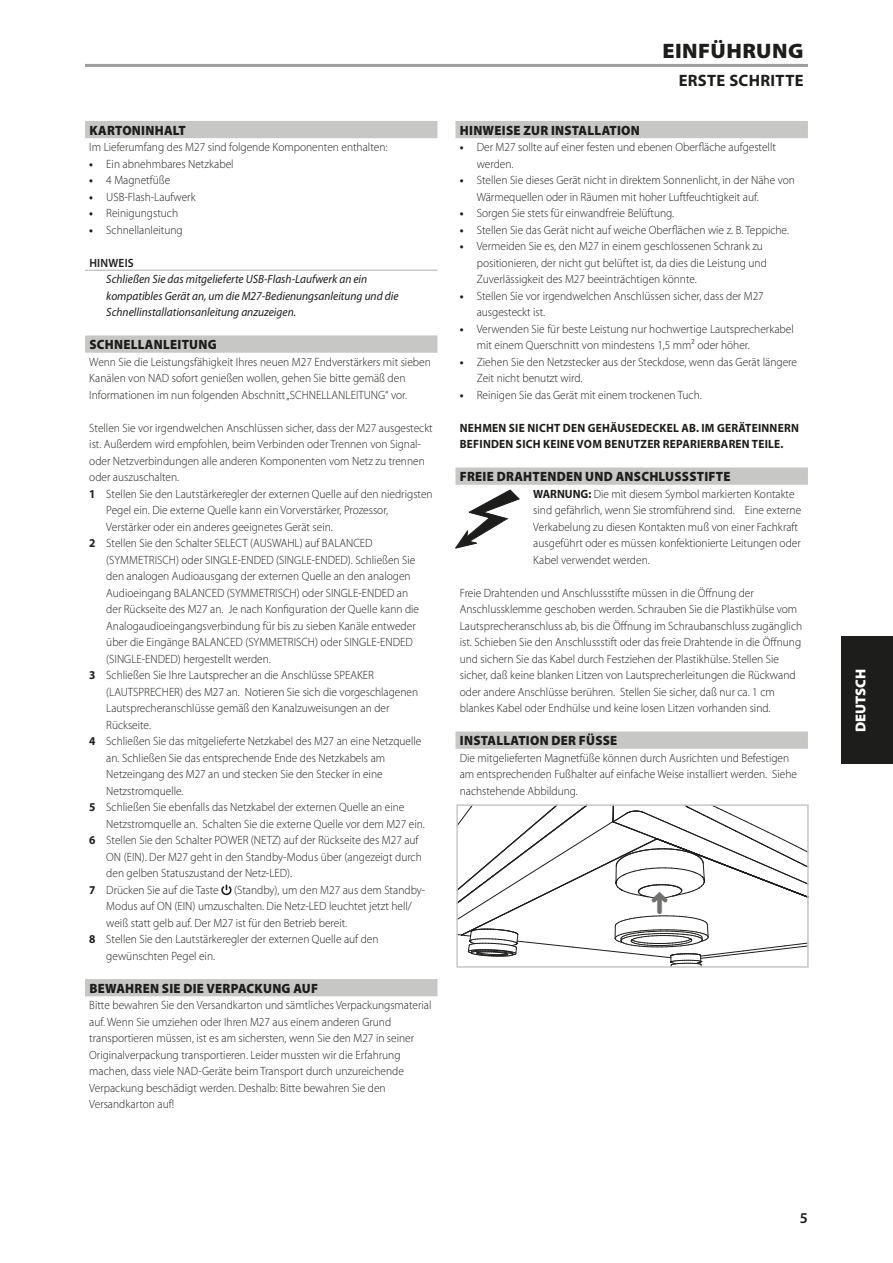
<style>
.page{position:relative;width:893px;height:1263px;background:#fff}
.page>*{position:absolute;margin:0;border:0;box-sizing:border-box;transform-origin:0 0}
.Body_copy_-_header{font:900 21px "Myriad Pro";letter-spacing:.02em;color:#1d1d1b;scale:1.05 1}
.Body_copy_-_header-2{font:700 16.5px "Myriad Pro";letter-spacing:.02em;color:#1d1d1b}
.t1{font:600 15px "Myriad Pro";color:#1d1d1b}
.t2{font:900 14.4px "Myriad Pro";color:#fff}
.Body_copy_-_sub-sect{font:900 13.5px "Myriad Pro";letter-spacing:.02em;color:#1d1d1b;scale:.95 1}
.Body_copy_-_indent_1{font:300 12px/16.5px "Myriad Pro";color:#1d1d1b;scale:.95 1}
.Body_copy_-_normal{font:300 12px/16.5px "Myriad Pro";color:#1d1d1b;scale:.95 1}
.Body_copy_-_note{font:italic 12px/16.5px "Myriad Pro";color:#1d1d1b;scale:.95 1}
.Body_copy_-_sub-sect-2{font:700 12px/16.5px "Myriad Pro";letter-spacing:.02em;color:#1d1d1b;scale:.95 1}
.Body_copy_-_note_hea{font:600 12px "Myriad Pro";letter-spacing:.02em;color:#1d1d1b;scale:.95 1}
.s1{font-weight:700}
</style>
<div class="page">
<hr style="left:85px;top:64px;width:723px;height:3px;background:#9d9d9d">
<div style="left:85px;top:121px;width:352px;height:17px;background:#c7c7c6"></div>
<hr style="left:85px;top:270px;width:352px;height:1px;background:#c7c7c6">
<div style="left:85px;top:335px;width:352px;height:18px;background:#c7c7c6"></div>
<div style="left:85px;top:979px;width:352px;height:17px;background:#c7c7c6"></div>
<svg style="left:221px;top:884px;width:11px;height:11px"></svg>
<div style="left:455px;top:121px;width:353px;height:17px;background:#c7c7c6"></div>
<div style="left:455px;top:467px;width:353px;height:18px;background:#c7c7c6"></div>
<div style="left:455px;top:731px;width:353px;height:18px;background:#c7c7c6"></div>
<svg style="left:455px;top:490px;width:64px;height:58px"></svg>
<div style="left:842px;top:637px;width:51px;height:127px;background:#1d1d1b"></div>
<svg style="left:457px;top:805px;width:351px;height:162px"></svg>
<p class="Body_copy_-_sub-sect" style="left:89px;top:121px;width:103px">KARTONINHALT</p>
<p class="Body_copy_-_normal" style="left:89px;top:139px;width:315px">Im Lieferumfang des M27 sind folgende Komponenten enthalten:</p>
<p class="Body_copy_-_indent_1" style="left:89px;top:155px;width:153px"><span class="s1">•</span> Ein abnehmbares Netzkabel</p>
<p class="Body_copy_-_indent_1" style="left:89px;top:172px;width:87px"><span class="s1">•</span> 4 Magnetfüße</p>
<p class="Body_copy_-_indent_1" style="left:89px;top:188px;width:113px"><span class="s1">•</span> USB-Flash-Laufwerk</p>
<p class="Body_copy_-_indent_1" style="left:89px;top:205px;width:95px"><span class="s1">•</span> Reinigungstuch</p>
<p class="Body_copy_-_indent_1" style="left:89px;top:221px;width:100px"><span class="s1">•</span> Schnellanleitung</p>
<p class="Body_copy_-_note_hea" style="left:89px;top:255px;width:48px">HINWEIS</p>
<p class="Body_copy_-_note" style="left:106px;top:271px;width:309px">Schließen Sie das mitgelieferte USB-Flash-Laufwerk an ein kompatibles Gerät an, um die M27-Bedienungsanleitung und die<br>Schnellinstallationsanleitung anzuzeigen.</p>
<p class="Body_copy_-_sub-sect" style="left:89px;top:335px;width:135px">SCHNELLANLEITUNG</p>
<p class="Body_copy_-_normal" style="left:89px;top:353px;width:361px">Wenn Sie die Leistungsfähigkeit Ihres neuen M27 Endverstärkers mit sieben<br>Kanälen von NAD sofort genießen wollen, gehen Sie bitte gemäß den<br>Informationen im nun folgenden Abschnitt „SCHNELLANLEITUNG“ vor.</p>
<p class="Body_copy_-_normal" style="left:89px;top:419px;width:363px">Stellen Sie vor irgendwelchen Anschlüssen sicher, dass der M27 ausgesteckt ist. Außerdem wird empfohlen, beim Verbinden oder Trennen von Signal&shy;oder Netzverbindungen alle anderen Komponenten vom Netz zu trennen oder auszuschalten.</p>
<p class="Body_copy_-_indent_1" style="left:106px;top:485px;width:345px;text-indent:-17px"><span class="s1">1</span> Stellen Sie den Lautstärkeregler der externen Quelle auf den niedrigsten<br>Pegel ein. Die externe Quelle kann ein Vorverstärker, Prozessor,<br>Verstärker oder ein anderes geeignetes Gerät sein.</p>
<p class="Body_copy_-_indent_1" style="left:106px;top:535px;width:331px;text-indent:-17px"><span class="s1">2</span> Stellen Sie den Schalter SELECT (AUSWAHL) auf BALANCED (SYMMETRISCH) oder SINGLE-ENDED (SINGLE-ENDED). Schließen Sie den analogen Audioausgang der externen Quelle an den analogen Audioeingang BALANCED (SYMMETRISCH) oder SINGLE-ENDED an der Rückseite des M27 an. Je nach Konfiguration der Quelle kann die Analogaudioeingangsverbindung für bis zu sieben Kanäle entweder über die Eingänge BALANCED (SYMMETRISCH) oder SINGLE-ENDED (SINGLE-ENDED) hergestellt werden.</p>
<p class="Body_copy_-_indent_1" style="left:106px;top:667px;width:330px;text-indent:-17px"><span class="s1">3</span> Schließen Sie Ihre Lautsprecher an die Anschlüsse SPEAKER (LAUTSPRECHER) des M27 an. Notieren Sie sich die vorgeschlagenen Lautsprecheranschlüsse gemäß den Kanalzuweisungen an der Rückseite.</p>
<p class="Body_copy_-_indent_1" style="left:106px;top:733px;width:333px;text-indent:-17px"><span class="s1">4</span> Schließen Sie das mitgelieferte Netzkabel des M27 an eine Netzquelle an. Schließen Sie das entsprechende Ende des Netzkabels am Netzeingang des M27 an und stecken Sie den Stecker in eine Netzstromquelle.</p>
<p class="Body_copy_-_indent_1" style="left:106px;top:799px;width:337px;text-indent:-17px"><span class="s1">5</span> Schließen Sie ebenfalls das Netzkabel der externen Quelle an eine<br>Netzstromquelle an. Schalten Sie die externe Quelle vor dem M27 ein.</p>
<p class="Body_copy_-_indent_1" style="left:106px;top:832px;width:334px;text-indent:-17px"><span class="s1">6</span> Stellen Sie den Schalter POWER (NETZ) auf der Rückseite des M27 auf<br>ON (EIN). Der M27 geht in den Standby-Modus über (angezeigt durch den gelben Statuszustand der Netz-LED).</p>
<p class="Body_copy_-_indent_1" style="left:89px;top:881px;width:138px"><span class="s1">7</span> Drücken Sie auf die Taste</p>
<p class="Body_copy_-_indent_1" style="left:106px;top:881px;width:337px;text-indent:128px">(Standby), um den M27 aus dem Standby-<br>Modus auf ON (EIN) umzuschalten. Die Netz-LED leuchtet jetzt hell/ weiß statt gelb auf. Der M27 ist für den Betrieb bereit.</p>
<p class="Body_copy_-_indent_1" style="left:106px;top:931px;width:288px;text-indent:-17px"><span class="s1">8</span> Stellen Sie den Lautstärkeregler der externen Quelle auf den gewünschten Pegel ein.</p>
<p class="Body_copy_-_sub-sect" style="left:89px;top:979px;width:242px">BEWAHREN SIE DIE VERPACKUNG AUF</p>
<p class="Body_copy_-_normal" style="left:89px;top:997px;width:362px">Bitte bewahren Sie den Versandkarton und sämtliches Verpackungsmaterial auf. Wenn Sie umziehen oder Ihren M27 aus einem anderen Grund transportieren müssen, ist es am sichersten, wenn Sie den M27 in seiner Originalverpackung transportieren. Leider mussten wir die Erfahrung machen, dass viele NAD-Geräte beim Transport durch unzureichende Verpackung beschädigt werden. Deshalb: Bitte bewahren Sie den Versandkarton auf!</p>
<p class="Body_copy_-_header" style="left:662px;top:37px;width:136px">EINFÜHRUNG</p>
<p class="Body_copy_-_header-2" style="left:679px;top:70px;width:126px">ERSTE SCHRITTE</p>
<p class="Body_copy_-_sub-sect" style="left:460px;top:121px;width:191px">HINWEISE ZUR INSTALLATION</p>
<p class="Body_copy_-_indent_1" style="left:477px;top:139px;width:316px;text-indent:-17px"><span class="s1">•</span> Der M27 sollte auf einer festen und ebenen Oberfläche aufgestellt werden.</p>
<p class="Body_copy_-_indent_1" style="left:477px;top:172px;width:336px;text-indent:-17px"><span class="s1">•</span> Stellen Sie dieses Gerät nicht in direktem Sonnenlicht, in der Nähe von<br>Wärmequellen oder in Räumen mit hoher Luftfeuchtigkeit auf.</p>
<p class="Body_copy_-_indent_1" style="left:460px;top:205px;width:227px"><span class="s1">•</span> Sorgen Sie stets für einwandfreie Belüftung.</p>
<p class="Body_copy_-_indent_1" style="left:460px;top:221px;width:348px"><span class="s1">•</span> Stellen Sie das Gerät nicht auf weiche Oberflächen wie z. B. Teppiche.</p>
<p class="Body_copy_-_indent_1" style="left:477px;top:238px;width:307px;text-indent:-17px"><span class="s1">•</span> Vermeiden Sie es, den M27 in einem geschlossenen Schrank zu positionieren, der nicht gut belüftet ist, da dies die Leistung und<br>Zuverlässigkeit des M27 beeinträchtigen könnte.</p>
<p class="Body_copy_-_indent_1" style="left:477px;top:287px;width:304px;text-indent:-17px"><span class="s1">•</span> Stellen Sie vor irgendwelchen Anschlüssen sicher, dass der M27 ausgesteckt ist.</p>
<p class="Body_copy_-_indent_1" style="left:477px;top:320px;width:335px;text-indent:-17px"><span class="s1">•</span> Verwenden Sie für beste Leistung nur hochwertige Lautsprecherkabel mit einem Querschnitt von mindestens 1,5 mm² oder höher.</p>
<p class="Body_copy_-_indent_1" style="left:477px;top:353px;width:339px;text-indent:-17px"><span class="s1">•</span> Ziehen Sie den Netzstecker aus der Steckdose, wenn das Gerät längere<br>Zeit nicht benutzt wird.</p>
<p class="Body_copy_-_indent_1" style="left:460px;top:386px;width:256px"><span class="s1">•</span> Reinigen Sie das Gerät mit einem trockenen Tuch.</p>
<p class="Body_copy_-_sub-sect-2" style="left:460px;top:419px;width:358px">NEHMEN SIE NICHT DEN GEHÄUSEDECKEL AB. IM GERÄTEINNERN<br>BEFINDEN SICH KEINE VOM BENUTZER REPARIERBAREN TEILE.</p>
<p class="Body_copy_-_sub-sect" style="left:460px;top:467px;width:286px">FREIE DRAHTENDEN UND ANSCHLUSSSTIFTE</p>
<p class="Body_copy_-_normal" style="left:533px;top:485px;width:283px"><span class="s1">WARNUNG:</span> Die mit diesem Symbol markierten Kontakte sind gefährlich, wenn Sie stromführend sind. Eine externe Verkabelung zu diesen Kontakten muß von einer Fachkraft ausgeführt oder es müssen konfektionierte Leitungen oder Kabel verwendet werden.</p>
<p class="Body_copy_-_normal" style="left:460px;top:584px;width:362px">Freie Drahtenden und Anschlussstifte müssen in die Öffnung der Anschlussklemme geschoben werden. Schrauben Sie die Plastikhülse vom Lautsprecheranschluss ab, bis die Öffnung im Schraubanschluss zugänglich ist. Schieben Sie den Anschlussstift oder das freie Drahtende in die Öffnung und sichern Sie das Kabel durch Festziehen der Plastikhülse. Stellen Sie sicher, daß keine blanken Litzen von Lautsprecherleitungen die Rückwand oder andere Anschlüsse berühren. Stellen Sie sicher, daß nur ca. 1 cm blankes Kabel oder Endhülse und keine losen Litzen vorhanden sind.</p>
<p class="Body_copy_-_sub-sect" style="left:460px;top:731px;width:167px">INSTALLATION DER FÜSSE</p>
<p class="Body_copy_-_normal" style="left:460px;top:749px;width:357px">Die mitgelieferten Magnetfüße können durch Ausrichten und Befestigen am entsprechenden Fußhalter auf einfache Weise installiert werden. Siehe nachstehende Abbildung.</p>
<p class="t1" style="left:800px;top:1208px;width:10px">5</p>
<p class="t2" style="left:851px;top:732px;width:65px;rotate:-90deg">DEUTSCH</p>
</div>
